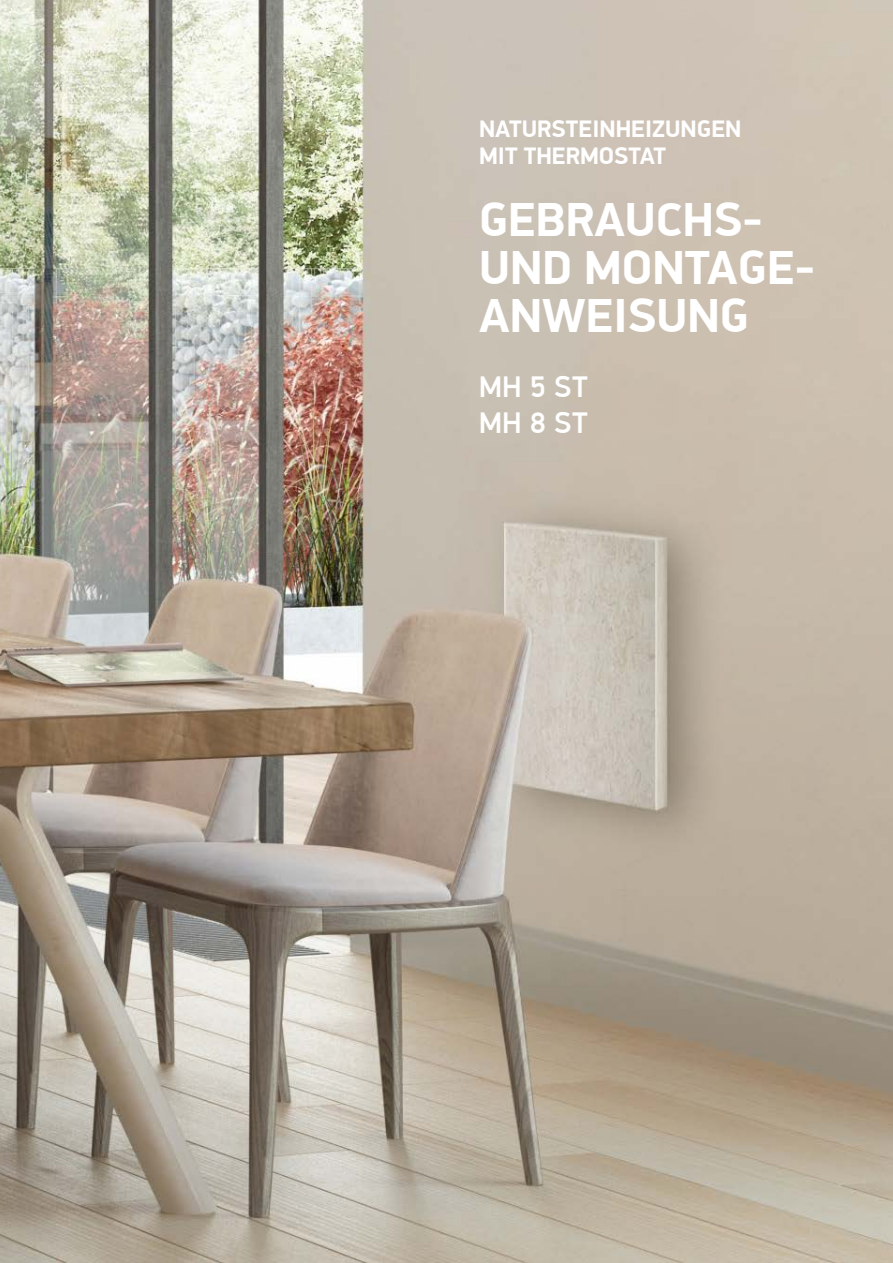
<style>
.page{position:relative;width:893px;height:1263px;background:#fff}
.page>*{position:absolute;margin:0;border:0;box-sizing:border-box;transform-origin:0 0}
.t1{font:700 48px/48px "PF Din Display Pro";color:#fff}
.t2{font:500 30px/36px "PF Din Display Pro";letter-spacing:.02em;color:#fff}
.t3{font:700 24px/27px "PF Din Display Pro";color:#fff}
</style>
<div class="page">
<img style="left:0;top:0;width:893px;height:1263px">
<p class="t3" style="left:479px;top:116px;width:264px">NATURSTEINHEIZUNGEN<br>MIT THERMOSTAT</p>
<h1 class="t1" style="left:479px;top:197px;width:337px">GEBRAUCHS-<br>UND MONTAGE-<br>ANWEISUNG</h1>
<p class="t2" style="left:479px;top:369px;width:110px">MH 5 ST<br>MH 8 ST</p>
</div>
